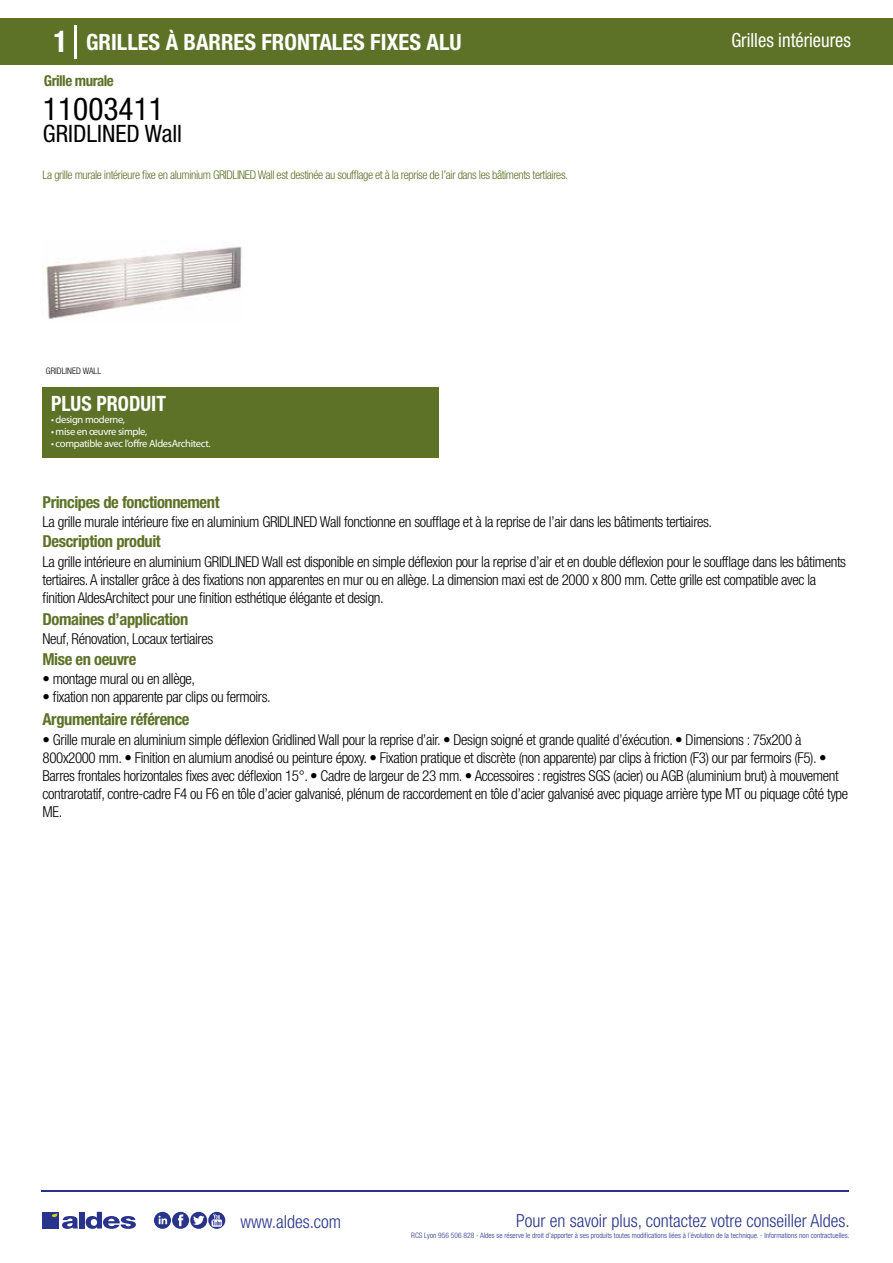
<style>
.page{position:relative;width:893px;height:1263px;background:#fff}
.page>*{position:absolute;margin:0;border:0;box-sizing:border-box;transform-origin:0 0}
.t1{font:condensed 31.5px "Helvetica Neue LT Std";color:#000}
.t2{font:condensed 24px "Helvetica Neue LT Std";color:#000}
.t3{font:700 condensed 22.5px "Helvetica Neue LT Std";color:#fff}
.t4{font:700 condensed 21px "Helvetica Neue";color:#fff;scale:.95 1}
.t5{font:condensed 19.5px "Helvetica Neue LT Std";color:#fff;scale:.95 1}
.t6{font:300 condensed 18px "Helvetica Neue";color:#28348b}
.t7{font:700 condensed 16.5px "Helvetica Neue LT Std";letter-spacing:-.025em;color:#5d7227}
.t8{font:300 condensed 15px/18px "Helvetica Neue LT Std";letter-spacing:-.025em;color:#000}
.t9{font:700 condensed 15px "Helvetica Neue LT Std";letter-spacing:-.035em;color:#5d7227}
.t10{font:300 condensed 12px "Helvetica Neue LT Std";letter-spacing:-.035em;color:#5d7227}
.t11{font:10.5px "Myriad Pro";letter-spacing:-.03em;color:#fff}
.t12{font:300 condensed 9px "Helvetica Neue";color:#000}
.t13{font:300 condensed 7.5px "Helvetica Neue";color:#28348b}
.s1{font-size:30px}
</style>
<div class="page">
<div style="left:0;top:18px;width:893px;height:46px;background:#5d7227"></div>
<div style="left:43px;top:387px;width:396px;height:70px;background:#5d7227"></div>
<hr style="left:74px;top:25px;width:2px;height:33px;background:#fff">
<svg style="left:43px;top:246px;width:199px;height:73px"></svg>
<hr style="left:41px;top:1190px;width:808px;height:1px;background:#28348b">
<svg style="left:154px;top:1212px;width:71px;height:17px"></svg>
<div style="left:42px;top:1212px;width:17px;height:16px;background:#28348b"></div>
<div style="left:79px;top:1212px;width:5px;height:16px;background:#28348b"></div>
<svg style="left:86px;top:1212px;width:50px;height:17px"></svg>
<svg style="left:52px;top:1213px;width:26px;height:16px"></svg>
<h3 class="t3" style="left:54px;top:28px;width:409px"><span class="s1">1</span> GRILLES À BARRES FRONTALES FIXES ALU</h3>
<h3 class="t5" style="left:731px;top:29px;width:127px">Grilles intérieures</h3>
<p class="t9" style="left:44px;top:71px;width:72px">Grille murale</p>
<h1 class="t1" style="left:43px;top:91px;width:122px">11003411</h1>
<h2 class="t2" style="left:43px;top:120px;width:141px">GRIDLINED Wall</h2>
<p class="t10" style="left:43px;top:167px;width:527px">La grille murale intérieure fixe en aluminium GRIDLINED Wall est destinée au soufflage et à la reprise de l’air dans les bâtiments tertiaires.</p>
<p class="t12" style="left:46px;top:365px;width:57px">GRIDLINED WALL</p>
<p class="t12" style="left:51px;top:365px;width:58px">rille Gridlined wall</p>
<h3 class="t4" style="left:51px;top:391px;width:122px">PLUS PRODUIT</h3>
<p class="t11" style="left:51px;top:413px;width:76px">• design moderne,</p>
<p class="t11" style="left:51px;top:425px;width:98px">• mise en œuvre simple,</p>
<p class="t11" style="left:51px;top:437px;width:161px">• compatible avec l’offre AldesArchitect.</p>
<p class="t7" style="left:43px;top:492px;width:179px">Principes de fonctionnement</p>
<p class="t7" style="left:43px;top:531px;width:120px">Description produit</p>
<p class="t8" style="left:43px;top:513px;width:671px">La grille murale intérieure fixe en aluminium GRIDLINED Wall fonctionne en soufflage et à la reprise de l’air dans les bâtiments tertiaires.</p>
<p class="t8" style="left:43px;top:552px;width:805px">La grille intérieure en aluminium GRIDLINED Wall est disponible en simple déflexion pour la reprise d’air et en double déflexion pour le soufflage dans les bâtiments tertiaires. A installer grâce à des fixations non apparentes en mur ou en allège. La dimension maxi est de 2000 x 800 mm. Cette grille est compatible avec la finition AldesArchitect pour une finition esthétique élégante et design.</p>
<p class="t8" style="left:43px;top:630px;width:172px">Neuf, Rénovation, Locaux tertiaires</p>
<p class="t8" style="left:43px;top:669px;width:154px">• montage mural ou en allège,</p>
<p class="t8" style="left:43px;top:687px;width:230px">• fixation non apparente par clips ou fermoirs.</p>
<p class="t7" style="left:43px;top:609px;width:147px">Domaines d’application</p>
<p class="t7" style="left:43px;top:649px;width:95px">Mise en oeuvre</p>
<p class="t7" style="left:43px;top:709px;width:149px">Argumentaire référence</p>
<p class="t8" style="left:43px;top:730px;width:807px">• Grille murale en aluminium simple déflexion Gridlined Wall pour la reprise d’air. • Design soigné et grande qualité d’éxécution. • Dimensions : 75x200 à 800x2000 mm. • Finition en alumium anodisé ou peinture époxy. • Fixation pratique et discrète (non apparente) par clips à friction (F3) our par fermoirs (F5). • Barres frontales horizontales fixes avec déflexion 15°. • Cadre de largeur de 23 mm. • Accessoires : registres SGS (acier) ou AGB (aluminium brut) à mouvement contrarotatif, contre-cadre F4 ou F6 en tôle d’acier galvanisé, plénum de raccordement en tôle d’acier galvanisé avec piquage arrière type MT ou piquage côté type ME.</p>
<p class="t6" style="left:240px;top:1211px;width:102px">www.aldes.com</p>
<p class="t6" style="left:516px;top:1211px;width:335px">Pour en savoir plus, contactez votre conseiller Aldes.</p>
<p class="t13" style="left:411px;top:1230px;width:440px">RCS Lyon 956 506 828 - Aldes se réserve le droit d’apporter à ses produits toutes modifications liées à l’évolution de la technique. - Informations non contractuelles.</p>
</div>
